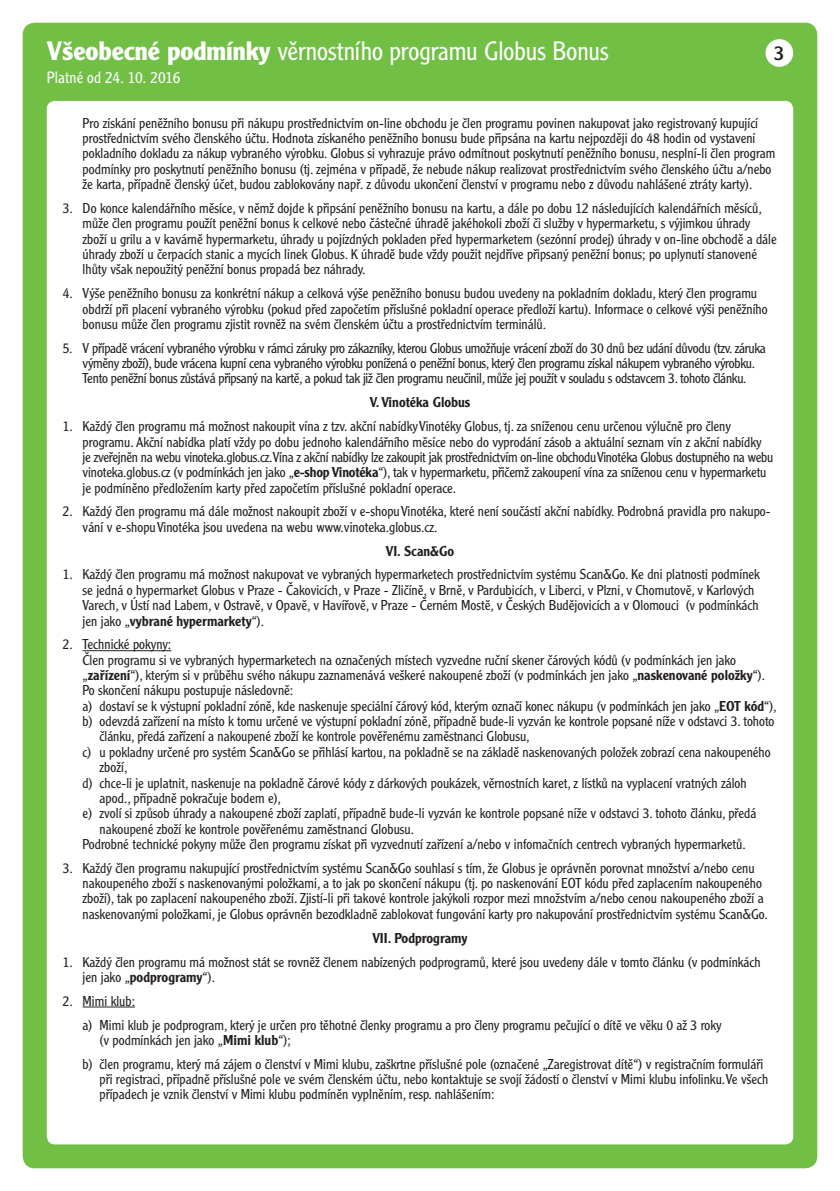
<style>
.page{position:relative;width:840px;height:1191px;background:#fff}
.page>*{position:absolute;margin:0;border:0;box-sizing:border-box;transform-origin:0 0}
.t1{font:300 26px "Clearface Gothic Pro";letter-spacing:-.005em;color:#fff}
.t2{font:19.8px "Clearface Gothic Pro";color:#231f20}
.t3{font:300 16px "Clearface Gothic Pro";color:#fff}
.t4{font:300 14px/15.4px "Clearface Gothic Pro";color:#231f20}
.t5{font:300 14px/15.4px "Clearface Gothic Pro";letter-spacing:-.02em;color:#231f20}
.t6{font:500 14px "Clearface Gothic Pro";color:#231f20}
.s1{font-weight:700}
.s2{font-weight:500}
</style>
<div class="page">
<div style="left:23px;top:23px;width:793px;height:1145px;background:#71bf44;border-radius:12px"></div>
<div style="left:47px;top:101px;width:745px;height:1043px;background:#fff;border-radius:8px"></div>
<div style="left:765px;top:39px;width:27px;height:28px;background:#fff;border-radius:50%"></div>
<hr style="left:83px;top:650px;width:88px;height:1px;background:#231f20">
<hr style="left:83px;top:1006px;width:52px;height:1px;background:#231f20">
<h1 class="t1" style="left:47px;top:35px;width:563px"><span class="s1">Všeobecné podmínky</span> věrnostního programu Globus Bonus</h1>
<p class="t3" style="left:47px;top:68px;width:135px">Platné od 24. 10. 2016</p>
<h2 class="t2" style="left:773px;top:40px;width:12px">3</h2>
<p class="t4" style="left:83px;top:115px;width:693px">Pro získání peněžního bonusu při nákupu prostřednictvím on-line obchodu je člen programu povinen nakupovat jako registrovaný kupující prostřednictvím svého členského účtu. Hodnota získaného peněžního bonusu bude připsána na kartu nejpozději do 48 hodin od vystavení pokladního dokladu za nákup vybraného výrobku. Globus si vyhrazuje právo odmítnout poskytnutí peněžního bonusu, nesplní-li člen program podmínky pro poskytnutí peněžního bonusu (tj. zejména v případě, že nebude nákup realizovat prostřednictvím svého členského účtu a/nebo že karta, případně členský účet, budou zablokovány např. z důvodu ukončení členství v programu nebo z důvodu nahlášené ztráty karty).</p>
<p class="t4" style="left:83px;top:201px;width:695px;text-indent:-20px">3. Do konce kalendářního měsíce, v němž dojde k připsání peněžního bonusu na kartu, a dále po dobu 12 následujících kalendářních měsíců, může člen programu použít peněžní bonus k celkové nebo částečné úhradě jakéhokoli zboží či služby v hypermarketu, s výjimkou úhrady zboží u grilu a v kavárně hypermarketu, úhrady u pojízdných pokladen před hypermarketem (sezónní prodej) úhrady v on-line obchodě a dále úhrady zboží u čerpacích stanic a mycích linek Globus. K úhradě bude vždy použit nejdříve připsaný peněžní bonus; po uplynutí stanovené lhůty však nepoužitý peněžní bonus propadá bez náhrady.</p>
<p class="t4" style="left:83px;top:286px;width:686px;text-indent:-20px">4. Výše peněžního bonusu za konkrétní nákup a celková výše peněžního bonusu budou uvedeny na pokladním dokladu, který člen programu obdrží při placení vybraného výrobku (pokud před započetím příslušné pokladní operace předloží kartu). Informace o celkové výši peněžního bonusu může člen programu zjistit rovněž na svém členském účtu a prostřednictvím terminálů.</p>
<p class="t5" style="left:83px;top:340px;width:684px;text-indent:-20px">5. V případě vrácení vybraného výrobku v rámci záruky pro zákazníky, kterou Globus umožňuje vrácení zboží do 30 dnů bez udání důvodu (tzv. záruka výměny zboží), bude vrácena kupní cena vybraného výrobku ponížená o peněžní bonus, který člen programu získal nákupem vybraného výrobku.<br>Tento peněžní bonus zůstává připsaný na kartě, a pokud tak již člen programu neučinil, může jej použít v souladu s odstavcem 3. tohoto článku.</p>
<p class="t6" style="left:369px;top:393px;width:102px">V. Vinotéka Globus</p>
<p class="t4" style="left:83px;top:419px;width:691px;text-indent:-20px">1. Každý člen programu má možnost nakoupit vína z tzv. akční nabídky Vinotéky Globus, tj. za sníženou cenu určenou výlučně pro členy programu. Akční nabídka platí vždy po dobu jednoho kalendářního měsíce nebo do vyprodání zásob a aktuální seznam vín z akční nabídky<br>je zveřejněn na webu vinoteka.globus.cz. Vína z akční nabídky lze zakoupit jak prostřednictvím on-line obchodu Vinotéka Globus dostupného na webu vinoteka.globus.cz (v podmínkách jen jako „<span class="s2">e-shop Vinotéka</span>“), tak v hypermarketu, přičemž zakoupení vína za sníženou cenu v hypermarketu je podmíněno předložením karty před započetím příslušné pokladní operace.</p>
<p class="t4" style="left:83px;top:504px;width:689px;text-indent:-20px">2. Každý člen programu má dále možnost nakoupit zboží v e-shopu Vinotéka, které není součástí akční nabídky. Podrobná pravidla pro nakupo&shy;vání v e-shopu Vinotéka jsou uvedena na webu www.vinoteka.globus.cz.</p>
<p class="t6" style="left:385px;top:542px;width:70px">VI. Scan&amp;Go</p>
<p class="t4" style="left:83px;top:567px;width:678px;text-indent:-20px">1. Každý člen programu má možnost nakupovat ve vybraných hypermarketech prostřednictvím systému Scan&amp;Go. Ke dni platnosti podmínek se jedná o hypermarket Globus v Praze - Čakovicích, v Praze - Zličíně, v Brně, v Pardubicích, v Liberci, v Plzni, v Chomutově, v Karlových Varech, v Ústí nad Labem, v Ostravě, v Opavě, v Havířově, v Praze - Černém Mostě, v Českých Budějovicích a v Olomouci (v podmínkách jen jako „<span class="s2">vybrané hypermarkety</span>“).</p>
<p class="t4" style="left:63px;top:637px;width:110px">2. Technické pokyny:</p>
<p class="t4" style="left:83px;top:652px;width:654px">Člen programu si ve vybraných hypermarketech na označených místech vyzvedne ruční skener čárových kódů (v podmínkách jen jako</p>
<p class="t4" style="left:83px;top:668px;width:683px">„<span class="s2">zařízení</span>“), kterým si v průběhu svého nákupu zaznamenává veškeré nakoupené zboží (v podmínkách jen jako „<span class="s2">naskenované položky</span>“).</p>
<p class="t4" style="left:83px;top:683px;width:212px">Po skončení nákupu postupuje následovně:</p>
<p class="t4" style="left:83px;top:698px;width:695px">a) dostaví se k výstupní pokladní zóně, kde naskenuje speciální čárový kód, kterým označí konec nákupu (v podmínkách jen jako „<span class="s2">EOT kód</span>“),</p>
<p class="t4" style="left:83px;top:714px;width:693px">b) odevzdá zařízení na místo k tomu určené ve výstupní pokladní zóně, případně bude-li vyzván ke kontrole popsané níže v odstavci 3. tohoto</p>
<p class="t4" style="left:100px;top:729px;width:431px">článku, předá zařízení a nakoupené zboží ke kontrole pověřenému zaměstnanci Globusu,</p>
<p class="t4" style="left:83px;top:744px;width:689px">c) u pokladny určené pro systém Scan&amp;Go se přihlásí kartou, na pokladně se na základě naskenovaných položek zobrazí cena nakoupeného</p>
<p class="t4" style="left:100px;top:760px;width:29px">zboží,</p>
<p class="t4" style="left:83px;top:775px;width:665px">d) chce-li je uplatnit, naskenuje na pokladně čárové kódy z dárkových poukázek, věrnostních karet, z lístků na vyplacení vratných záloh</p>
<p class="t4" style="left:100px;top:790px;width:183px">apod., případně pokračuje bodem e),</p>
<p class="t4" style="left:83px;top:806px;width:674px">e) zvolí si způsob úhrady a nakoupené zboží zaplatí, případně bude-li vyzván ke kontrole popsané níže v odstavci 3. tohoto článku, předá</p>
<p class="t4" style="left:100px;top:821px;width:316px">nakoupené zboží ke kontrole pověřenému zaměstnanci Globusu.</p>
<p class="t4" style="left:83px;top:836px;width:664px">Podrobné technické pokyny může člen programu získat při vyzvednutí zařízení a/nebo v infomačních centrech vybraných hypermarketů.</p>
<p class="t4" style="left:83px;top:860px;width:686px;text-indent:-20px">3. Každý člen programu nakupující prostřednictvím systému Scan&amp;Go souhlasí s tím, že Globus je oprávněn porovnat množství a/nebo cenu nakoupeného zboží s naskenovanými položkami, a to jak po skončení nákupu (tj. po naskenování EOT kódu před zaplacením nakoupeného zboží), tak po zaplacení nakoupeného zboží. Zjistí-li při takové kontrole jakýkoli rozpor mezi množstvím a/nebo cenou nakoupeného zboží a naskenovanými položkami, je Globus oprávněn bezodkladně zablokovat fungování karty pro nakupování prostřednictvím systému Scan&amp;Go.</p>
<p class="t6" style="left:372px;top:929px;width:97px">VII. Podprogramy</p>
<p class="t4" style="left:83px;top:954px;width:679px;text-indent:-20px">1. Každý člen programu má možnost stát se rovněž členem nabízených podprogramů, které jsou uvedeny dále v tomto článku (v podmínkách jen jako „<span class="s2">podprogramy</span>“).</p>
<p class="t4" style="left:83px;top:989px;width:640px;line-height:23.8px;text-indent:-20px">2. Mimi klub:<br>a) Mimi klub je podprogram, který je určen pro těhotné členky programu a pro členy programu pečující o dítě ve věku 0 až 3 roky</p>
<p class="t4" style="left:83px;top:1028px;width:681px;line-height:23.8px;text-indent:17px">(v podmínkách jen jako „<span class="s2">Mimi klub</span>“);<br>b) člen programu, který má zájem o členství v Mimi klubu, zaškrtne příslušné pole (označené „Zaregistrovat dítě“) v registračním formuláři</p>
<p class="t4" style="left:100px;top:1071px;width:669px">při registraci, případně příslušné pole ve svém členském účtu, nebo kontaktuje se svojí žádostí o členství v Mimi klubu infolinku. Ve všech případech je vznik členství v Mimi klubu podmíněn vyplněním, resp. nahlášením:</p>
</div>
